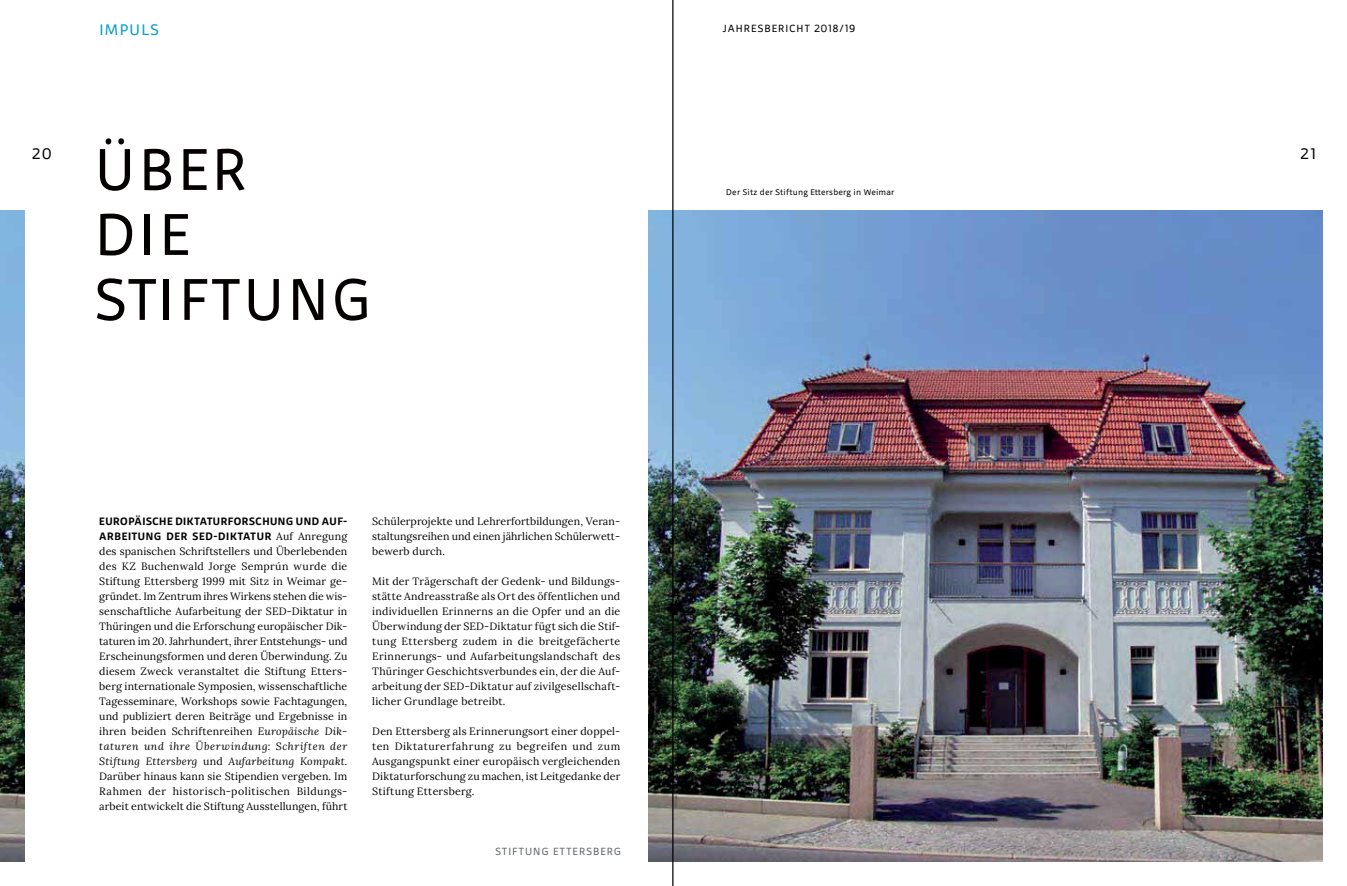
<style>
.page{position:relative;width:1347px;height:886px;background:#fff}
.page>*{position:absolute;margin:0;border:0;box-sizing:border-box;transform-origin:0 0}
.t1{font:60px/65px "Agile";letter-spacing:.075em;color:#040000}
.t2{font:15.62px "Agile";letter-spacing:.09em;color:#009ec8}
.t3{font:15.62px "Agile";color:#040000}
.t4{font:700 11px/15px "Agile";letter-spacing:.05em;color:#040000}
.t5{font:10.62px/15px "Lora";letter-spacing:.01em;color:#040000;text-align:justify}
.t6{font:10.62px "Agile";letter-spacing:.095em;color:#040000}
.t7{font:10.62px "Agile";letter-spacing:.105em;color:#64696c}
.t8{font:8.5px "Agile";letter-spacing:.025em;color:#040000}
.s1{color:#000}
.s2{font-family:"Lora";font-weight:400;font-size:10.62px}
.s3{font-style:italic}
</style>
<div class="page">
<img style="left:0;top:210px;width:25px;height:651px">
<img style="left:648px;top:210px;width:674px;height:651px">
<hr style="left:672px;top:0;width:1px;height:886px;background:#040000">
<h2 class="t2" style="left:99px;top:22px;width:61px">IMPULS</h2>
<p class="t6" style="left:723px;top:23px;width:134px">JAHRESBERICHT <span class="s1">2018/19</span></p>
<h1 class="t1" style="left:95px;top:140px;width:278px">ÜBER<br>DIE<br>STIFTUNG</h1>
<h2 class="t3" style="left:32px;top:146px;width:21px">20</h2>
<h2 class="t3" style="left:1300px;top:146px;width:17px">21</h2>
<p class="t8" style="left:726px;top:188px;width:170px">Der Sitz der Stiftung Ettersberg in Weimar</p>
<p class="t4" style="left:99px;top:515px;width:249px">EUROPÄISCHE DIKTATURFORSCHUNG UND AUF-<br>ARBEITUNG DER SED-DIKTATUR <span class="s2">Auf Anregung</span></p>
<p class="t5" style="left:99px;top:545px;width:250px">des spanischen Schriftstellers und Überlebenden des KZ Buchenwald Jorge Semprún wurde die Stiftung Ettersberg 1999 mit Sitz in Weimar ge&shy;gründet. Im Zentrum ihres Wirkens stehen die wis&shy;senschaftliche Aufarbeitung der SED-Diktatur in Thüringen und die Erforschung europäischer Dik&shy;taturen im 20. Jahrhundert, ihrer Entstehungs- und Erscheinungsformen und deren Überwindung. Zu diesem Zweck veranstaltet die Stiftung Etters&shy;berg internationale Symposien, wissenschaftliche Tagesseminare, Workshops sowie Fachtagungen, und publiziert deren Beiträge und Ergebnisse in ihren beiden Schriftenreihen <span class="s3">Europäische Dik&shy;taturen und ihre Überwindung: Schriften der Stiftung Ettersberg</span> und <span class="s3">Aufarbeitung Kompakt.<br></span>Darüber hinaus kann sie Stipendien vergeben. Im Rahmen der historisch-politischen Bildungs&shy;arbeit entwickelt die Stiftung Ausstellungen, führt</p>
<p class="t5" style="left:372px;top:515px;width:250px">Schülerprojekte und Lehrerfortbildungen, Veran&shy;staltungsreihen und einen jährlichen Schülerwett&shy;bewerb durch.</p>
<p class="t5" style="left:372px;top:575px;width:250px">Mit der Trägerschaft der Gedenk- und Bildungs&shy;stätte Andreasstraße als Ort des öffentlichen und individuellen Erinnerns an die Opfer und an die Überwindung der SED-Diktatur fügt sich die Stif&shy;tung Ettersberg zudem in die breitgefächerte Erinnerungs- und Aufarbeitungslandschaft des Thüringer Geschichtsverbundes ein, der die Auf&shy;arbeitung der SED-Diktatur auf zivilgesellschaft&shy;licher Grundlage betreibt.</p>
<p class="t5" style="left:372px;top:725px;width:250px">Den Ettersberg als Erinnerungsort einer doppel&shy;ten Diktaturerfahrung zu begreifen und zum Ausgangspunkt einer europäisch vergleichenden Diktaturforschung zu machen, ist Leitgedanke der Stiftung Ettersberg.</p>
<p class="t7" style="left:495px;top:846px;width:127px">STIFTUNG ETTERSBERG</p>
</div>
